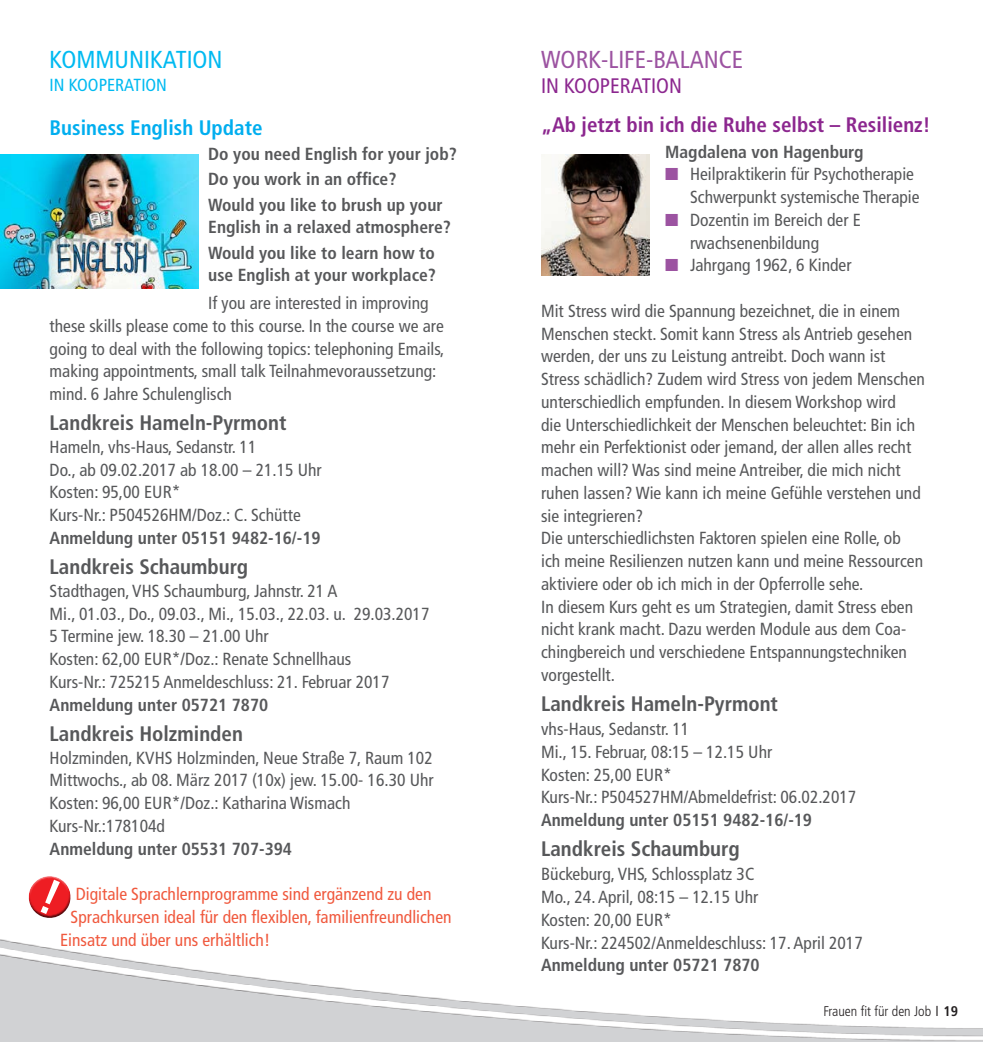
<style>
.page{position:relative;width:983px;height:1042px;background:#fff}
.page>*{position:absolute;margin:0;border:0;box-sizing:border-box;transform-origin:0 0}
.t1{font:condensed 24.5px "Frutiger";color:#9c53a1}
.t2{font:condensed 24.5px "Frutiger";color:#00baf1}
.t3{font:700 condensed 21px "Frutiger";color:#57585a}
.t4{font:700 condensed 21px "Frutiger";color:#8c278f}
.t5{font:700 condensed 21px "Frutiger";color:#00aeef}
.t6{font:condensed 21px "Frutiger";color:#8c278f}
.t7{font:condensed 17.5px/22.8px "Frutiger";color:#57585a}
.t8{font:700 condensed 17.5px/25.2px "Frutiger";color:#57585a}
.t9{font:condensed 17.5px "Frutiger";color:#f0593e}
.t10{font:condensed 17.5px "Frutiger";color:#00baf1}
.t11{font:300 condensed 14px "Frutiger";color:#231f20}
.s1{color:#9c53a1}
.s2{font-family:"Trade Gothic";font-weight:400;font-stretch:normal}
.s3{font-weight:700}
</style>
<div class="page">
<img style="left:0;top:154px;width:198px;height:134px">
<svg style="left:28px;top:876px;width:43px;height:42px"></svg>
<img style="left:541px;top:154px;width:108px;height:121px">
<svg style="left:0;top:1038px;width:982px;height:4px;background:#d2d3d5"></svg>
<svg style="left:0;top:939px;width:982px;height:99px"></svg>
<h1 class="t2" style="left:50px;top:45px;width:174px">KOMMUNIKATION</h1>
<p class="t10" style="left:50px;top:74px;width:119px">IN KOOPERATION</p>
<p class="t5" style="left:50px;top:115px;width:214px">Business English Update</p>
<p class="t8" style="left:208px;top:141px;width:250px">Do you need English for your job?<br>Do you work in an office?<br>Would you like to brush up your</p>
<p class="t8" style="left:208px;top:215px;width:244px">English in a relaxed atmosphere?<br>Would you like to learn how to</p>
<p class="t8" style="left:208px;top:263px;width:229px">use English at your workplace?</p>
<p class="t7" style="left:50px;top:292px;width:396px;text-indent:158px">If you are interested in improving these skills please come to this course. In the course we are going to deal with the following topics: telephoning Emails, making appointments, small talk Teilnahmevoraussetzung: mind. 6 Jahre Schulenglisch</p>
<p class="t3" style="left:50px;top:410px;width:238px">Landkreis Hameln-Pyrmont</p>
<p class="t7" style="left:50px;top:436px;width:273px">Hameln, vhs-Haus, Sedanstr. 11<br>Do., ab 09.02.2017 ab 18.00 – 21.15 Uhr<br>Kosten: 95,00 EUR*<br>Kurs-Nr.: P504526HM/Doz.: C. Schütte</p>
<p class="t8" style="left:50px;top:525px;width:272px">Anmeldung unter 05151 9482-16/-19</p>
<p class="t3" style="left:50px;top:554px;width:200px">Landkreis Schaumburg</p>
<p class="t7" style="left:50px;top:579px;width:381px">Stadthagen, VHS Schaumburg, Jahnstr. 21 A<br>Mi., 01.03., Do., 09.03., Mi., 15.03., 22.03. u. 29.03.2017<br>5 Termine jew. 18.30 – 21.00 Uhr<br>Kosten: 62,00 EUR*/Doz.: Renate Schnellhaus<br>Kurs-Nr.: 725215 Anmeldeschluss: 21. Februar 2017</p>
<p class="t8" style="left:50px;top:692px;width:220px">Anmeldung unter 05721 7870</p>
<p class="t3" style="left:50px;top:721px;width:195px">Landkreis Holzminden</p>
<p class="t7" style="left:50px;top:746px;width:385px">Holzminden, KVHS Holzminden, Neue Straße 7, Raum 102<br>Mittwochs., ab 08. März 2017 (10x) jew. 15.00- 16.30 Uhr Kosten: 96,00 EUR*/Doz.: Katharina Wismach Kurs-Nr.:178104d</p>
<p class="t8" style="left:50px;top:836px;width:244px">Anmeldung unter 05531 707-394</p>
<p class="t9" style="left:76px;top:884px;width:357px">Digitale Sprachlernprogramme sind ergänzend zu den</p>
<p class="t9" style="left:71px;top:906px;width:382px">Sprachkursen ideal für den flexiblen, familienfreundlichen</p>
<p class="t9" style="left:60px;top:929px;width:211px">Einsatz und über uns erhältlich!</p>
<h1 class="t1" style="left:541px;top:45px;width:203px">WORK-LIFE-BALANCE</h1>
<p class="t6" style="left:541px;top:74px;width:142px">IN KOOPERATION</p>
<p class="t4" style="left:541px;top:113px;width:391px">„Ab jetzt bin ich die Ruhe selbst – Resilienz!</p>
<p class="t8" style="left:665px;top:139px;width:200px">Magdalena von Hagenburg</p>
<p class="t7" style="left:690px;top:163px;width:231px;text-indent:-25px"><span class="s1">■</span> Heilpraktikerin für Psychotherapie<br>Schwerpunkt systemische Therapie</p>
<p class="t7" style="left:690px;top:208px;width:172px;text-indent:-25px"><span class="s1">■</span> Dozentin im Bereich der E rwachsenenbildung</p>
<p class="t7" style="left:665px;top:254px;width:188px"><span class="s1">■</span> Jahrgang 1962, 6 Kinder</p>
<p class="t7" style="left:541px;top:299px;width:385px">Mit Stress wird die Spannung bezeichnet, die in einem Menschen steckt. Somit kann Stress als Antrieb gesehen werden, der uns zu Leistung antreibt. Doch wann ist Stress schädlich? Zudem wird Stress von jedem Menschen unterschiedlich empfunden. In diesem Workshop wird<br>die Unterschiedlichkeit der Menschen beleuchtet: Bin ich mehr ein Perfektionist oder jemand, der allen alles recht machen will? Was sind meine Antreiber, die mich nicht ruhen lassen? Wie kann ich meine Gefühle verstehen und sie integrieren?<br>Die unterschiedlichsten Faktoren spielen eine Rolle, ob<br>ich meine Resilienzen nutzen kann und meine Ressourcen aktiviere oder ob ich mich in der Opferrolle sehe.<br>In diesem Kurs geht es um Strategien, damit Stress eben nicht krank macht. Dazu werden Module aus dem Coa&shy;chingbereich und verschiedene Entspannungstechniken vorgestellt.</p>
<p class="t3" style="left:541px;top:691px;width:238px">Landkreis Hameln-Pyrmont</p>
<p class="t7" style="left:541px;top:718px;width:316px">vhs-Haus, Sedanstr. 11<br>Mi., 15. Februar, 08:15 – 12.15 Uhr<br>Kosten: 25,00 EUR*<br>Kurs-Nr.: P504527HM/Abmeldefrist: 06.02.2017</p>
<p class="t8" style="left:541px;top:807px;width:272px">Anmeldung unter 05151 9482-16/-19</p>
<p class="t3" style="left:541px;top:836px;width:200px">Landkreis Schaumburg</p>
<p class="t7" style="left:541px;top:863px;width:323px">Bückeburg, VHS, Schlossplatz 3C<br>Mo., 24. April, 08:15 – 12.15 Uhr<br>Kosten: 20,00 EUR*<br>Kurs-Nr.: 224502/Anmeldeschluss: 17. April 2017</p>
<p class="t8" style="left:541px;top:952px;width:220px">Anmeldung unter 05721 7870</p>
<p class="t11" style="left:823px;top:1003px;width:136px">Frauen fit für den Job <span class="s2">I</span> <span class="s3">19</span></p>
</div>
